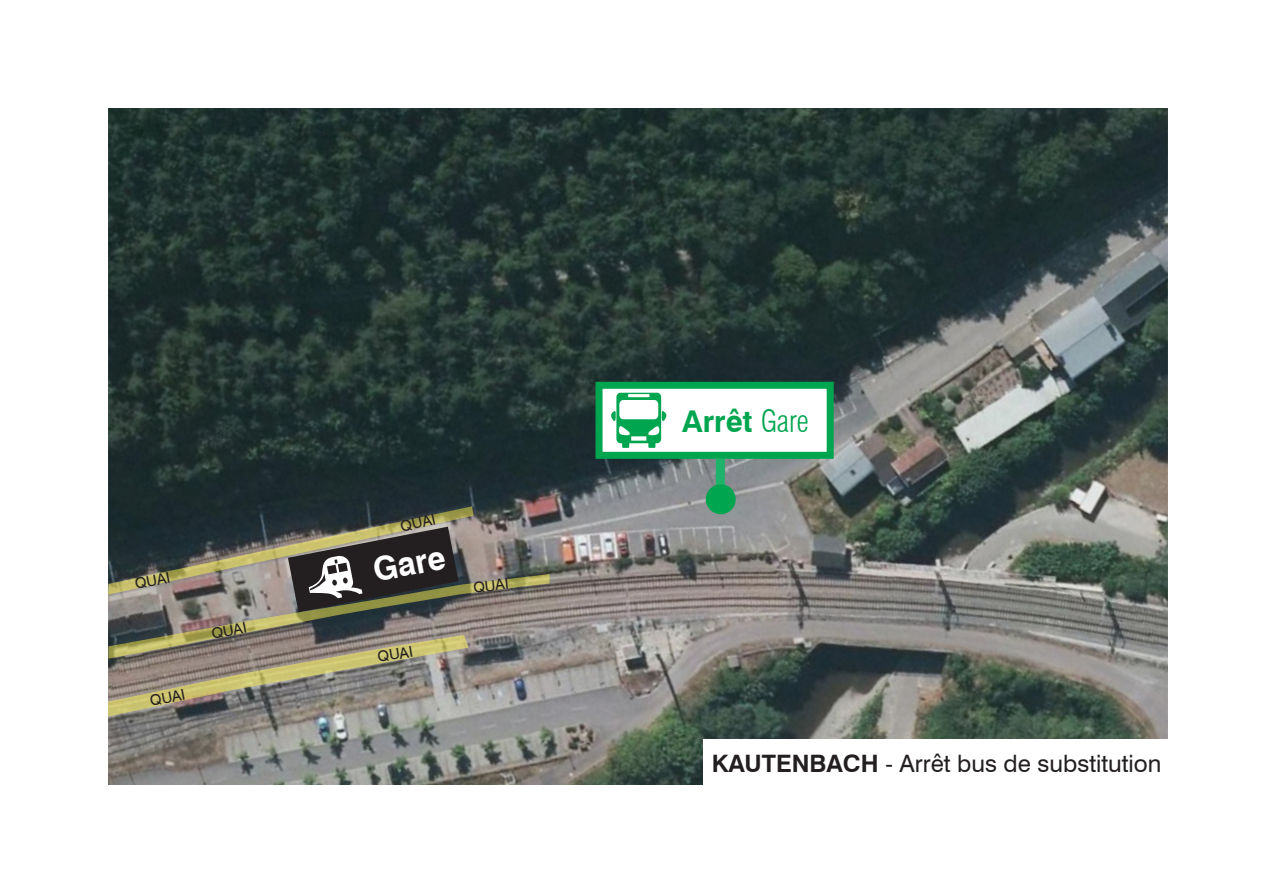
<style>
.page{position:relative;width:1276px;height:893px;background:#fff}
.page>*{position:absolute;margin:0;border:0;box-sizing:border-box;transform-origin:0 0}
.t1{font:700 33.6px "Swiss 721 BT";color:#fff;scale:.95 1}
.t2{font:700 30px "Swiss 721 BT";color:#00a54f}
.t3{font:24px "Swiss 721 BT";color:#231f20}
.t4{font:15px "Swiss 721 BT";color:#231f20}
.s1{font-weight:300;font-stretch:condensed}
.s2{font-weight:700}
</style>
<div class="page">
<img style="left:108px;top:108px;width:1060px;height:677px">
<svg style="left:108px;top:506px;width:442px;height:210px;background:#777467"></svg>
<div style="left:703px;top:739px;width:467px;height:48px;background:#fff"></div>
<div style="left:599px;top:385px;width:231px;height:70px;background:#fff"></div>
<div style="left:595px;top:382px;width:238px;height:77px;border:7px solid #00a54f"></div>
<svg style="left:611px;top:393px;width:55px;height:55px"></svg>
<div style="left:716px;top:459px;width:9px;height:40px;background:#1eb26a"></div>
<div style="left:706px;top:484px;width:29px;height:30px;background:#00a54f;border-radius:50%"></div>
<p class="t4" style="left:399px;top:518px;width:37px;rotate:-13deg">QUAI</p>
<p class="t1" style="left:369px;top:550px;width:78px;rotate:-11deg">Gare</p>
<p class="t4" style="left:133px;top:575px;width:37px;rotate:-11deg">QUAI</p>
<p class="t4" style="left:472px;top:579px;width:37px;rotate:-7deg">QUAI</p>
<p class="t4" style="left:149px;top:692px;width:37px;rotate:-11deg">QUAI</p>
<p class="t4" style="left:210px;top:625px;width:37px;rotate:-11deg">QUAI</p>
<p class="t4" style="left:376px;top:648px;width:37px;rotate:-9deg">QUAI</p>
<p class="t2" style="left:682px;top:403px;width:128px">Arrêt <span class="s1">Gare</span></p>
<p class="t3" style="left:712px;top:749px;width:451px"><span class="s2">KAUTENBACH</span> - Arrêt bus de substitution</p>
</div>
